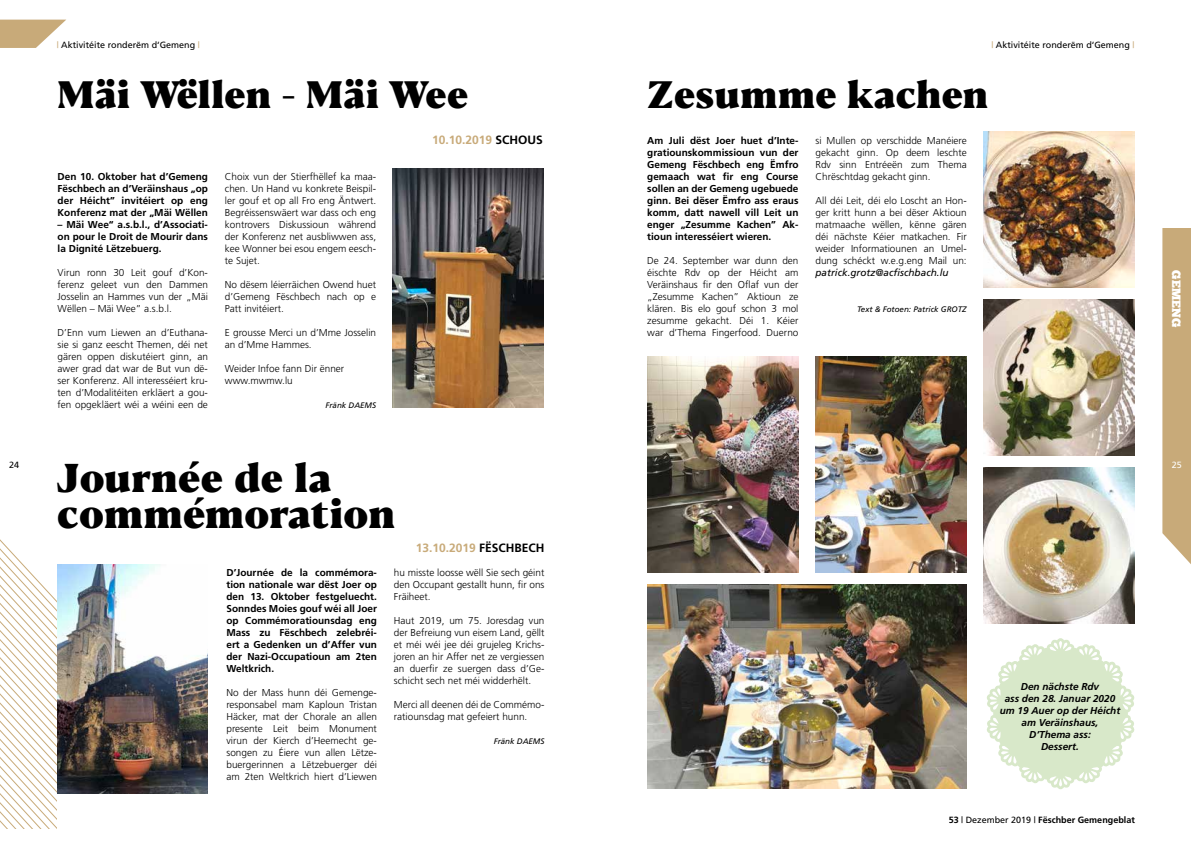
<style>
.page{position:relative;width:1191px;height:842px;background:#fff}
.page>*{position:absolute;margin:0;border:0;box-sizing:border-box;transform-origin:0 0}
.t1{font:800 40px/36px "Blacker Text";letter-spacing:-.015em;color:#000}
.t2{font:800 38px "Blacker Text";color:#000}
.t3{font:700 12px "Frutiger";color:#c8aa79}
.t4{font:12px "Chunk Five Ex";letter-spacing:.01em;color:#fff}
.t5{font:300 10px/12px "Frutiger";color:#000;text-align:justify}
.t6{font:700 10px/12px "Frutiger";color:#000;text-align:justify}
.t7{font:italic 700 10px/12px "Frutiger";color:#000;text-align:center}
.t8{font:italic 10px "Frutiger";color:#000}
.t9{font:9px "Frutiger";color:#000}
.t10{font:700 9px "Frutiger";color:#000}
.t11{font:9px "Frutiger";color:#fff}
.t12{font:italic 8px "Frutiger";color:#000}
.s1{color:#c8aa79}
.s2{color:#000}
.s3{font-weight:400}
</style>
<div class="page">
<svg style="left:1162px;top:228px;width:29px;height:336px;background:#cbaf80"></svg>
<svg style="left:0;top:20px;width:66px;height:28px"></svg>
<svg style="left:0;top:539px;width:57px;height:289px"></svg>
<img style="left:392px;top:168px;width:151px;height:240px">
<svg style="left:987px;top:638px;width:147px;height:151px"></svg>
<img style="left:983px;top:132px;width:152px;height:156px">
<img style="left:815px;top:356px;width:151px;height:216px">
<img style="left:647px;top:356px;width:151px;height:216px">
<img style="left:647px;top:584px;width:319px;height:204px">
<img style="left:983px;top:468px;width:152px;height:156px">
<img style="left:983px;top:300px;width:152px;height:156px">
<img style="left:58px;top:564px;width:150px;height:230px">
<p class="t9" style="left:57px;top:40px;width:145px"><span class="s1">|</span> Aktivitéite ronderëm d‘Gemeng <span class="s1">|</span></p>
<p class="t9" style="left:991px;top:40px;width:145px"><span class="s1">|</span> Aktivitéite ronderëm d‘Gemeng <span class="s1">|</span></p>
<h2 class="t2" style="left:647px;top:70px;width:343px">Zesumme kachen</h2>
<p class="t6" style="left:647px;top:134px;width:153px">Am Juli dëst Joer huet d’Inte&shy;gratiounskommissioun vun der Gemeng Fëschbech eng Ëmfro gemaach wat fir eng Course sollen an der Gemeng ugebuede ginn. Bei dëser Ëmfro ass eraus komm, datt nawell vill Leit un enger „Zesumme Kachen” Ak&shy;tioun interesséiert wieren.</p>
<p class="t5" style="left:647px;top:255px;width:153px">De 24. September war dunn den éischte Rdv op der Héicht am Veräinshaus fir den Oflaf vun der „Zesumme Kachen” Aktioun ze klären. Bis elo gouf schon 3 mol zesumme gekacht. Déi 1. Kéier war d’Thema Fingerfood. Duerno</p>
<h2 class="t2" style="left:57px;top:70px;width:413px">Mäi Wëllen - Mäi Wee</h2>
<p class="t3" style="left:432px;top:133px;width:112px">10.10.2019 <span class="s2">SCHOUS</span></p>
<p class="t5" style="left:815px;top:135px;width:153px">si Mullen op verschidde Manéiere gekacht ginn. Op deem leschte Rdv sinn Entréeën zum Thema Chrëschtdag gekacht ginn.</p>
<p class="t5" style="left:815px;top:195px;width:153px">All déi Leit, déi elo Loscht an Hon&shy;ger kritt hunn a bei dëser Aktioun matmaache wëllen, kënne gären déi nächste Kéier matkachen. Fir weider Informatiounen an Umel&shy;dung schéckt w.e.g.eng Mail un:</p>
<p class="t8" style="left:815px;top:267px;width:135px">patrick.grotz@acfischbach.lu</p>
<p class="t12" style="left:857px;top:305px;width:111px">Text &amp; Fotoen: Patrick GROTZ</p>
<p class="t5" style="left:225px;top:171px;width:153px">Choix vun der Stierfhëllef ka maa&shy;chen. Un Hand vu konkrete Beispil&shy;ler gouf et op all Fro eng Äntwert.<br>Begréissenswäert war dass och eng kontrovers Diskussioun während der Konferenz net ausbliwwen ass, kee Wonner bei esou engem eesch&shy;te Sujet.</p>
<p class="t5" style="left:225px;top:279px;width:153px">No dësem léierräichen Owend huet d’Gemeng Fëschbech nach op e Patt invitéiert.</p>
<p class="t5" style="left:225px;top:327px;width:153px">E grousse Merci un d’Mme Josselin an d’Mme Hammes.</p>
<p class="t5" style="left:225px;top:363px;width:121px">Weider Infoe fann Dir ënner www.mwmw.lu</p>
<p class="t12" style="left:325px;top:401px;width:52px">Fränk DAEMS</p>
<p class="t6" style="left:58px;top:170px;width:152px">Den 10. Oktober hat d’Gemeng Fëschbech an d’Veräinshaus „op der Héicht” invitéiert op eng Konferenz mat der „Mäi Wëllen</p>
<p class="t6" style="left:58px;top:218px;width:152px">– Mäi Wee“ a.s.b.l., d’Associati&shy;on pour le Droit de Mourir dans la Dignité Lëtzebuerg.</p>
<p class="t5" style="left:58px;top:267px;width:152px">Virun ronn 30 Leit gouf d’Kon&shy;ferenz geleet vun den Dammen Josselin an Hammes vun der „Mäi Wëllen – Mäi Wee” a.s.b.l.</p>
<p class="t5" style="left:58px;top:327px;width:152px">D’Enn vum Liewen an d’Euthana&shy;sie si ganz eescht Themen, déi net gären oppen diskutéiert ginn, an awer grad dat war de But vun dë&shy;ser Konferenz. All interesséiert kru&shy;ten d’Modalitéiten erkläert a gou&shy;fen opgekläert wéi a wéini een de</p>
<p class="t4" style="left:1185px;top:270px;width:58px;rotate:90deg">GEMENG</p>
<h1 class="t1" style="left:57px;top:462px;width:340px">Journée de la commémoration</h1>
<p class="t9" style="left:9px;top:460px;width:12px">24</p>
<p class="t11" style="left:1171px;top:460px;width:12px">25</p>
<p class="t6" style="left:226px;top:566px;width:152px">D’Journée de la commémora&shy;tion nationale war dëst Joer op den 13. Oktober festgeluecht.<br>Sonndes Moies gouf wéi all Joer op Commémoratiounsdag eng Mass zu Fëschbech zelebréi&shy;ert a Gedenken un d’Affer vun der Nazi-Occupatioun am 2ten Weltkrich.</p>
<p class="t5" style="left:226px;top:687px;width:152px">No der Mass hunn déi Gemenge&shy;responsabel mam Kaploun Tristan Häcker, mat der Chorale an allen presente Leit beim Monument virun der Kierch d’Heemecht ge&shy;songen zu Éiere vun allen Lëtze&shy;buergerinnen a Lëtzebuerger déi am 2ten Weltkrich hiert d’Liewen</p>
<p class="t3" style="left:416px;top:541px;width:130px">13.10.2019 <span class="s2">FËSCHBECH</span></p>
<p class="t5" style="left:394px;top:567px;width:152px">hu misste loosse wëll Sie sech géint den Occupant gestallt hunn, fir ons Fräiheet.</p>
<p class="t5" style="left:394px;top:615px;width:152px">Haut 2019, um 75. Joresdag vun der Befreiung vun eisem Land, gëllt et méi wéi jee déi grujeleg Krichs&shy;joren an hir Affer net ze vergiessen an duerfir ze suergen dass d’Ge&shy;schicht sech net méi widderhëlt.</p>
<p class="t5" style="left:394px;top:699px;width:152px">Merci all deenen déi de Commémo&shy;ratiounsdag mat gefeiert hunn.</p>
<p class="t12" style="left:494px;top:737px;width:52px">Fränk DAEMS</p>
<p class="t7" style="left:999px;top:681px;width:122px">Den nächste Rdv<br>ass den 28. Januar 2020 um 19 Auer op der Héicht am Veräinshaus,<br>D’Thema ass:<br>Dessert.</p>
<p class="t10" style="left:948px;top:814px;width:188px">53 <span class="s3">| Dezember 2019 |</span> Fëschber Gemengeblat</p>
</div>
